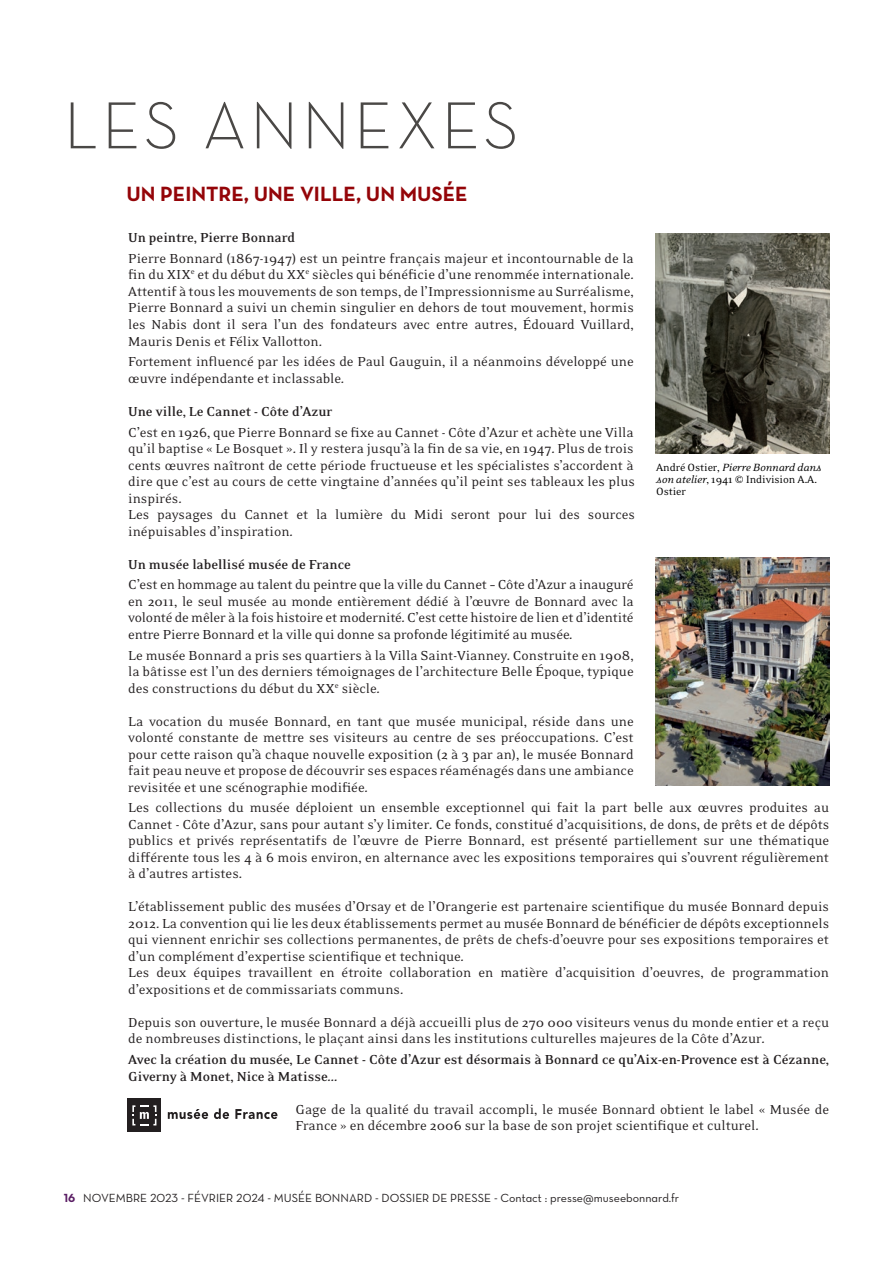
<style>
.page{position:relative;width:893px;height:1263px;background:#fff}
.page>*{position:absolute;margin:0;border:0;box-sizing:border-box;transform-origin:0 0}
.t1{font:67.5px "Neutraface Text Light Alt";letter-spacing:.05em;color:#4a4846}
.t2{font:700 21px "Neutraface Text";color:#940408}
.t3{font:15px/16.5px "Eidetic Neo OT";color:#231f20;text-align:justify}
.t4{font:700 15px/16.5px "Eidetic Neo OT";color:#231f20}
.t5{font:12px "Neutraface Text Book Alt";color:#231f20}
.t6{font:12px/12px "Eidetic Neo OT";letter-spacing:-.01em;color:#000}
.s1{font-style:italic}
.s2{font-family:"Neutraface Text Bold Alt";color:#591c63}
</style>
<div class="page">
<svg style="left:168px;top:1109px;width:40px;height:10px"></svg>
<svg style="left:214px;top:1108px;width:15px;height:11px"></svg>
<svg style="left:235px;top:1109px;width:42px;height:10px"></svg>
<div style="left:128px;top:1098px;width:33px;height:34px;background:#231f20"></div>
<svg style="left:132px;top:1105px;width:24px;height:20px"></svg>
<img style="left:655px;top:557px;width:174px;height:228px">
<img style="left:655px;top:234px;width:174px;height:220px">
<h1 class="t1" style="left:64px;top:83px;width:457px">LES ANNEXES</h1>
<h2 class="t2" style="left:126px;top:181px;width:343px">UN PEINTRE, UNE VILLE, UN MUSÉE</h2>
<p class="t4" style="left:128px;top:230px;width:169px">Un peintre, Pierre Bonnard</p>
<p class="t3" style="left:128px;top:251px;width:507px">Pierre Bonnard (1867-1947) est un peintre français majeur et incontournable de la fin du XIX<sup>e</sup> et du début du XX<sup>e</sup> siècles qui bénéficie d’une renommée internationale.<br>Attentif à tous les mouvements de son temps, de l’Impressionnisme au Surréalisme, Pierre Bonnard a suivi un chemin singulier en dehors de tout mouvement, hormis les Nabis dont il sera l’un des fondateurs avec entre autres, Édouard Vuillard, Mauris Denis et Félix Vallotton.</p>
<p class="t3" style="left:128px;top:354px;width:507px">Fortement influencé par les idées de Paul Gauguin, il a néanmoins développé une œuvre indépendante et inclassable.</p>
<p class="t4" style="left:128px;top:403px;width:206px">Une ville, Le Cannet - Côte d’Azur</p>
<p class="t3" style="left:128px;top:424px;width:508px;text-align:left">C’est en 1926, que Pierre Bonnard se fixe au Cannet - Côte d’Azur et achète une Villa qu’il baptise « Le Bosquet ». Il y restera jusqu’à la fin de sa vie, en 1947. Plus de trois cents œuvres naîtront de cette période fructueuse et les spécialistes s’accordent à dire que c’est au cours de cette vingtaine d’années qu’il peint ses tableaux les plus inspirés.<br>Les paysages du Cannet et la lumière du Midi seront pour lui des sources inépuisables d’inspiration.</p>
<p class="t4" style="left:128px;top:556px;width:224px">Un musée labellisé musée de France</p>
<p class="t3" style="left:128px;top:577px;width:507px">C’est en hommage au talent du peintre que la ville du Cannet – Côte d’Azur a inauguré en 2011, le seul musée au monde entièrement dédié à l’œuvre de Bonnard avec la volonté de mêler à la fois histoire et modernité. C’est cette histoire de lien et d’identité entre Pierre Bonnard et la ville qui donne sa profonde légitimité au musée.</p>
<p class="t3" style="left:128px;top:647px;width:507px">Le musée Bonnard a pris ses quartiers à la Villa Saint-Vianney. Construite en 1908, la bâtisse est l’un des derniers témoignages de l’architecture Belle Époque, typique des constructions du début du XX<sup>e</sup> siècle.</p>
<p class="t3" style="left:128px;top:713px;width:507px">La vocation du musée Bonnard, en tant que musée municipal, réside dans une volonté constante de mettre ses visiteurs au centre de ses préoccupations. C’est pour cette raison qu’à chaque nouvelle exposition (2 à 3 par an), le musée Bonnard fait peau neuve et propose de découvrir ses espaces réaménagés dans une ambiance revisitée et une scénographie modifiée.</p>
<p class="t3" style="left:128px;top:800px;width:702px">Les collections du musée déploient un ensemble exceptionnel qui fait la part belle aux œuvres produites au Cannet - Côte d’Azur, sans pour autant s’y limiter. Ce fonds, constitué d’acquisitions, de dons, de prêts et de dépôts publics et privés représentatifs de l’œuvre de Pierre Bonnard, est présenté partiellement sur une thématique différente tous les 4 à 6 mois environ, en alternance avec les expositions temporaires qui s’ouvrent régulièrement à d’autres artistes.</p>
<p class="t3" style="left:128px;top:899px;width:702px;text-align:left">L’établissement public des musées d’Orsay et de l’Orangerie est partenaire scientifique du musée Bonnard depuis 2012. La convention qui lie les deux établissements permet au musée Bonnard de bénéficier de dépôts exceptionnels qui viennent enrichir ses collections permanentes, de prêts de chefs-d’oeuvre pour ses expositions temporaires et d’un complément d’expertise scientifique et technique.<br>Les deux équipes travaillent en étroite collaboration en matière d’acquisition d’oeuvres, de programmation d’expositions et de commissariats communs.</p>
<p class="t3" style="left:128px;top:1014px;width:702px">Depuis son ouverture, le musée Bonnard a déjà accueilli plus de 270 000 visiteurs venus du monde entier et a reçu de nombreuses distinctions, le plaçant ainsi dans les institutions culturelles majeures de la Côte d’Azur.</p>
<p class="t4" style="left:128px;top:1051px;width:702px">Avec la création du musée, Le Cannet - Côte d’Azur est désormais à Bonnard ce qu’Aix-en-Provence est à Cézanne,<br>Giverny à Monet, Nice à Matisse...</p>
<p class="t3" style="left:296px;top:1101px;width:535px">Gage de la qualité du travail accompli, le musée Bonnard obtient le label « Musée de<br>France » en décembre 2006 sur la base de son projet scientifique et culturel.</p>
<p class="t6" style="left:656px;top:461px;width:167px">André Ostier, <span class="s1">Pierre Bonnard dans son atelier</span>, 1941 © Indivision A.A.<br>Ostier</p>
<p class="t5" style="left:64px;top:1191px;width:617px"><span class="s2">16</span> NOVEMBRE 2023 - FÉVRIER 2024 - MUSÉE BONNARD - DOSSIER DE PRESSE - Contact : presse@museebonnard.fr</p>
</div>
